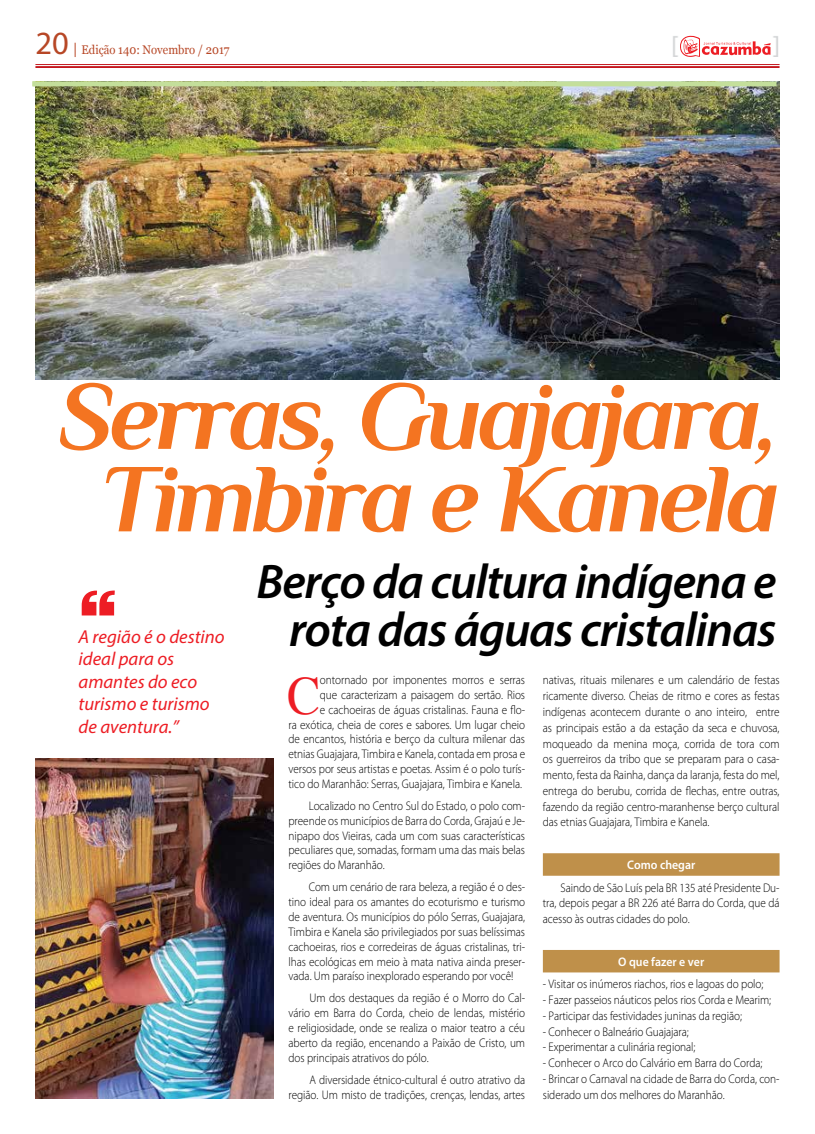
<style>
.page{position:relative;width:815px;height:1134px;background:#fff}
.page>*{position:absolute;margin:0;border:0;box-sizing:border-box;transform-origin:0 0}
.t1{font:italic 700 97.5px/82.5px "Philosopher";letter-spacing:-.045em;color:#f47421;text-align:center}
.t2{font:55px "Times";color:#ed1d24;scale:.9 1}
.t3{font:italic 600 48.75px/47.5px "Myriad Pro";letter-spacing:-.025em;color:#000;text-align:right}
.t4{font:italic 18.75px/22.5px "Myriad Pro";color:#ed1d24}
.t5{font:300 12.5px/14.9px "Myriad Pro";letter-spacing:-.005em;color:#000;text-align:justify;scale:.9 1}
.t6{font:12.5px "Georgia";color:#b74726;scale:.9 1}
.t7{font:600 12.5px "Myriad Pro";color:#fff;scale:.95 1}
.s1{font-family:"Myriad";font-size:32.5px}
.s2{font-size:15px}
</style>
<div class="page">
<img style="left:673px;top:36px;width:105px;height:21px">
<div style="left:679px;top:35px;width:93px;height:22px;background:#fff"></div>
<svg style="left:680px;top:35px;width:91px;height:22px"></svg>
<hr style="left:35px;top:64px;width:745px;height:1px;background:#c4161c">
<hr style="left:35px;top:66px;width:745px;height:2px;background:#c4161c">
<img style="left:35px;top:759px;width:238px;height:339px">
<svg style="left:82px;top:590px;width:33px;height:25px"></svg>
<img style="left:35px;top:81px;width:745px;height:298px">
<div style="left:543px;top:853px;width:237px;height:23px;background:#bf904a"></div>
<div style="left:543px;top:950px;width:237px;height:22px;background:#bf904a"></div>
<div style="left:32px;top:81px;width:745px;height:5px;background:#c4df9b"></div>
<p class="t6" style="left:35px;top:42px;width:217px"><span class="s1">20</span> <span class="s2">|</span> Edição 140: Novembro / 2017</p>
<h1 class="t1" style="left:58px;top:376px;width:723px">Serras, Guajajara,<br>Timbira e Kanela</h1>
<h3 class="t4" style="left:79px;top:625px;width:148px">A região é o destino ideal para os amantes do eco turismo e turismo de aventura.”</h3>
<h3 class="t3" style="left:257px;top:557px;width:522px">Berço da cultura indígena e rota das águas cristalinas</h3>
<p class="t5" style="left:288px;top:673px;width:265px;text-align:right">ontornado por imponentes morros e serras<br>que caracterizam a paisagem do sertão. Rios<br>e cachoeiras de águas cristalinas. Fauna e flo-<br>ra exótica, cheia de cores e sabores. Um lugar cheio de encantos, história e berço da cultura milenar das etnias Guajajara, Timbira e Kanela, contada em prosa e versos por seus artistas e poetas. Assim é o polo turís&shy;tico do Maranhão: Serras, Guajajara, Timbira e Kanela.</p>
<p class="t5" style="left:288px;top:798px;width:265px;text-indent:20px">Localizado no Centro Sul do Estado, o polo com&shy;preende os municípios de Barra do Corda, Grajaú e Je&shy;nipapo dos Vieiras, cada um com suas características peculiares que, somadas, formam uma das mais belas regiões do Maranhão.</p>
<p class="t5" style="left:288px;top:879px;width:265px;text-indent:20px">Com um cenário de rara beleza, a região é o des&shy;tino ideal para os amantes do ecoturismo e turismo de aventura. Os municípios do pólo Serras, Guajajara, Timbira e Kanela são privilegiados por suas belíssimas cachoeiras, rios e corredeiras de águas cristalinas, tri&shy;lhas ecológicas em meio à mata nativa ainda preser&shy;vada. Um paraíso inexplorado esperando por você!</p>
<p class="t5" style="left:288px;top:990px;width:265px;text-indent:21px">Um dos destaques da região é o Morro do Cal&shy;vário em Barra do Corda, cheio de lendas, mistério e religiosidade, onde se realiza o maior teatro a céu aberto da região, encenando a Paixão de Cristo, um dos principais atrativos do pólo.</p>
<p class="t5" style="left:288px;top:1072px;width:265px;text-align:right">A diversidade étnico-cultural é outro atrativo da região. Um misto de tradições, crenças, lendas, artes</p>
<h2 class="t2" style="left:287px;top:664px;width:38px">C</h2>
<p class="t5" style="left:543px;top:672px;width:265px;line-height:15.8px">nativas, rituais milenares e um calendário de festas ricamente diverso. Cheias de ritmo e cores as festas indígenas acontecem durante o ano inteiro, entre as principais estão a da estação da seca e chuvosa, moqueado da menina moça, corrida de tora com os guerreiros da tribo que se preparam para o casa&shy;mento, festa da Rainha, dança da laranja, festa do mel, entrega do berubu, corrida de flechas, entre outras, fazendo da região centro-maranhense berço cultural das etnias Guajajara, Timbira e Kanela.</p>
<p class="t7" style="left:627px;top:857px;width:73px">Como chegar</p>
<p class="t5" style="left:543px;top:879px;width:264px;line-height:15.8px;text-indent:18px">Saindo de São Luís pela BR 135 até Presidente Du&shy;tra, depois pegar a BR 226 até Barra do Corda, que dá acesso às outras cidades do polo.</p>
<p class="t7" style="left:618px;top:954px;width:92px">O que fazer e ver</p>
<p class="t5" style="left:543px;top:976px;width:247px">- Visitar os inúmeros riachos, rios e lagoas do polo;</p>
<p class="t5" style="left:543px;top:992px;width:255px">- Fazer passeios náuticos pelos rios Corda e Mearim;</p>
<p class="t5" style="left:543px;top:1008px;width:223px">- Participar das festividades juninas da região;</p>
<p class="t5" style="left:543px;top:1024px;width:164px">- Conhecer o Balneário Guajajara;</p>
<p class="t5" style="left:543px;top:1039px;width:171px">- Experimentar a culinária regional;</p>
<p class="t5" style="left:543px;top:1055px;width:245px">- Conhecer o Arco do Calvário em Barra do Corda;</p>
<p class="t5" style="left:543px;top:1071px;width:264px;line-height:15.8px">- Brincar o Carnaval na cidade de Barra do Corda, con&shy;siderado um dos melhores do Maranhão.</p>
</div>
